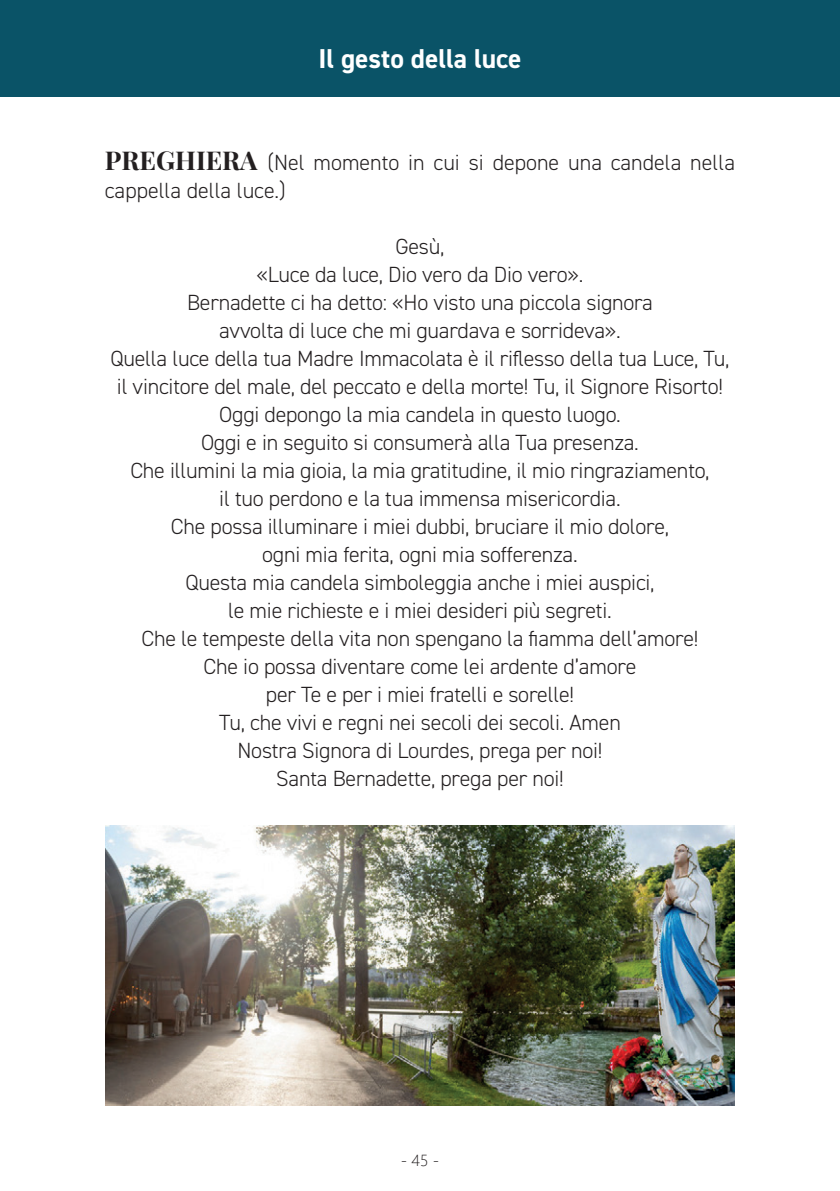
<style>
.page{position:relative;width:840px;height:1191px;background:#fff}
.page>*{position:absolute;margin:0;border:0;box-sizing:border-box;transform-origin:0 0}
.t1{font:700 27.4px "DIN2014";color:#fff}
.t2{font:300 22px/28px "DIN2014";letter-spacing:-.01em;color:#231f20}
.t3{font:16px "Webly Sleek UI Light";color:#231f20}
.s1{font-family:"Playfair Display";font-weight:700;font-size:26px}
</style>
<div class="page">
<div style="left:0;top:0;width:839px;height:96px;background:#0a5367"></div>
<img style="left:105px;top:825px;width:629px;height:281px">
<p class="t1" style="left:318px;top:40px;width:205px">Il gesto della luce</p>
<p class="t2" style="left:105px;top:148px;width:631px"><span class="s1">PREGHIERA</span> (Nel momento in cui si depone una candela nella cappella della luce.)</p>
<p class="t2" style="left:110px;top:232px;width:620px;text-align:center">Gesù,<br>«Luce da luce, Dio vero da Dio vero».<br>Bernadette ci ha detto: «Ho visto una piccola signora<br>avvolta di luce che mi guardava e sorrideva».<br>Quella luce della tua Madre Immacolata è il riflesso della tua Luce, Tu, il vincitore del male, del peccato e della morte! Tu, il Signore Risorto!<br>Oggi depongo la mia candela in questo luogo.<br>Oggi e in seguito si consumerà alla Tua presenza.<br>Che illumini la mia gioia, la mia gratitudine, il mio ringraziamento,<br>il tuo perdono e la tua immensa misericordia.<br>Che possa illuminare i miei dubbi, bruciare il mio dolore,<br>ogni mia ferita, ogni mia sofferenza.<br>Questa mia candela simboleggia anche i miei auspici,<br>le mie richieste e i miei desideri più segreti.<br>Che le tempeste della vita non spengano la fiamma dell’amore!<br>Che io possa diventare come lei ardente d’amore<br>per Te e per i miei fratelli e sorelle!<br>Tu, che vivi e regni nei secoli dei secoli. Amen<br>Nostra Signora di Lourdes, prega per noi!<br>Santa Bernadette, prega per noi!</p>
<p class="t3" style="left:400px;top:1148px;width:40px">- 45 -</p>
</div>
